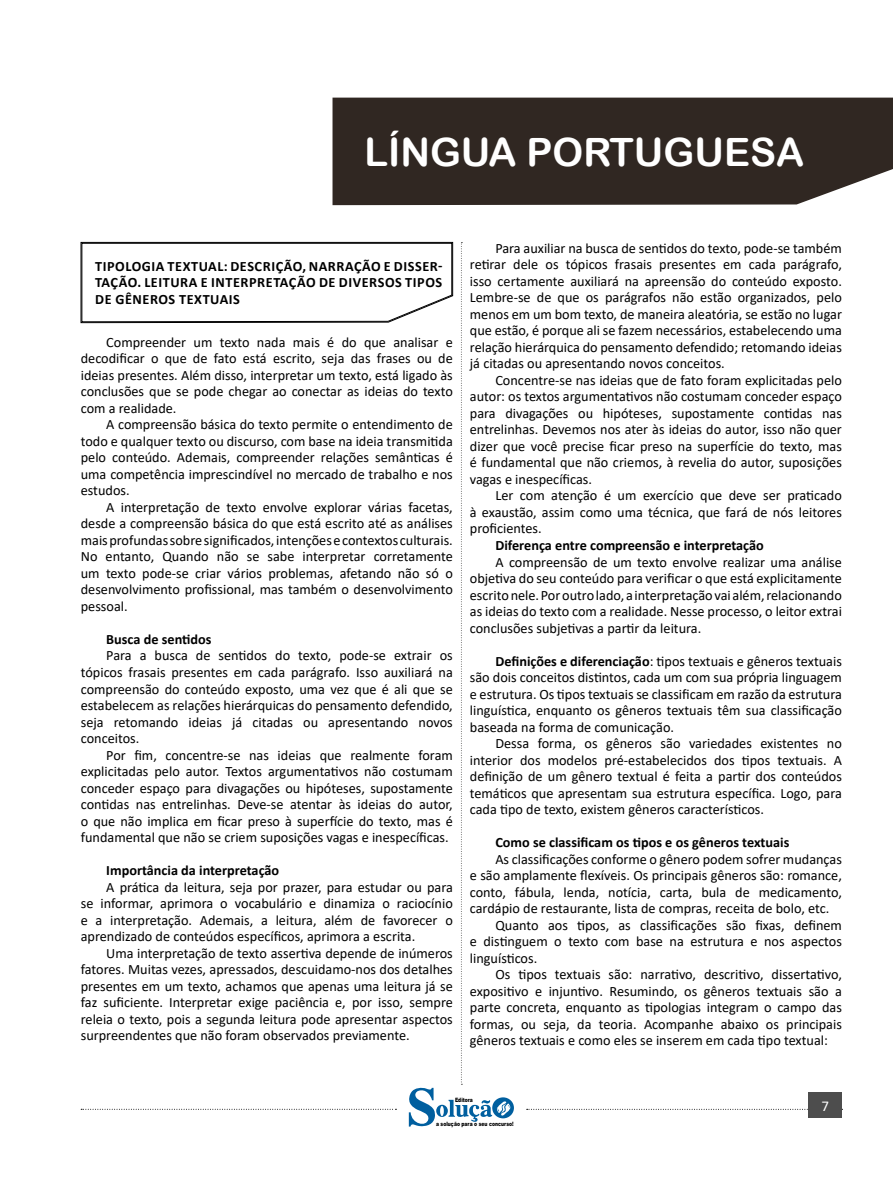
<style>
.page{position:relative;width:893px;height:1191px;background:#fff}
.page>*{position:absolute;margin:0;border:0;box-sizing:border-box;transform-origin:0 0}
.t1{font:39px "Arial Rounded MT Bold";color:#fff}
.t2{font:15px "Calibri";color:#fff}
.Default{font:14.25px/16.5px "Calibri";color:#000;text-align:justify}
.CAIXINHAS{font:700 14.25px/16.5px "Calibri";letter-spacing:.04em;color:#000;text-align:justify}
.Default-2{font:700 14.25px "Calibri";color:#000}
.t3{font:900 6px "Arial";color:#000;scale:.76 1}
.s1{font-weight:700}
</style>
<div class="page">
<div style="left:332px;top:98px;width:561px;height:107px;background:#302722"></div>
<svg style="left:527px;top:1109px;width:316px;height:1px"></svg>
<div style="left:809px;top:1092px;width:33px;height:26px;background:#4d4d4d"></div>
<svg style="left:81px;top:242px;width:433px;height:885px"></svg>
<h1 class="t1" style="left:365px;top:129px;width:441px">LÍNGUA PORTUGUESA</h1>
<p class="CAIXINHAS" style="left:95px;top:257px;width:349px">TIPOLOGIA TEXTUAL: DESCRIÇÃO, NARRAÇÃO E DISSER-TAÇÃO. LEITURA E INTERPRETAÇÃO DE DIVERSOS TIPOS DE GÊNEROS TEXTUAIS</p>
<p class="Default" style="left:81px;top:333px;width:374px;text-indent:26px">Compreender um texto nada mais é do que analisar e decodificar o que de fato está escrito, seja das frases ou de ideias presentes. Além disso, interpretar um texto, está ligado às conclusões que se pode chegar ao conectar as ideias do texto com a realidade.</p>
<p class="Default" style="left:81px;top:416px;width:374px;text-indent:26px">A compreensão básica do texto permite o entendimento de todo e qualquer texto ou discurso, com base na ideia transmitida pelo conteúdo. Ademais, compreender relações semânticas é uma competência imprescindível no mercado de trabalho e nos estudos.</p>
<p class="Default" style="left:81px;top:498px;width:374px;text-indent:26px">A interpretação de texto envolve explorar várias facetas, desde a compreensão básica do que está escrito até as análises mais profundas sobre significados, intenções e contextos culturais.<br>No entanto, Quando não se sabe interpretar corretamente um texto pode-se criar vários problemas, afetando não só o desenvolvimento profissional, mas também o desenvolvimento pessoal.</p>
<p class="CAIXINHAS" style="left:106px;top:631px;width:107px">Busca de sentidos</p>
<p class="Default" style="left:81px;top:647px;width:374px;text-indent:26px">Para a busca de sentidos do texto, pode-se extrair os tópicos frasais presentes em cada parágrafo. Isso auxiliará na compreensão do conteúdo exposto, uma vez que é ali que se estabelecem as relações hierárquicas do pensamento defendido, seja retomando ideias já citadas ou apresentando novos conceitos.</p>
<p class="Default" style="left:81px;top:746px;width:374px;text-indent:26px">Por fim, concentre-se nas ideias que realmente foram explicitadas pelo autor. Textos argumentativos não costumam conceder espaço para divagações ou hipóteses, supostamente contidas nas entrelinhas. Deve-se atentar às ideias do autor, o que não implica em ficar preso à superfície do texto, mas é fundamental que não se criem suposições vagas e inespecíficas.</p>
<p class="CAIXINHAS" style="left:106px;top:862px;width:174px">Importância da interpretação</p>
<p class="Default" style="left:81px;top:878px;width:374px;text-indent:26px">A prática da leitura, seja por prazer, para estudar ou para se informar, aprimora o vocabulário e dinamiza o raciocínio e a interpretação. Ademais, a leitura, além de favorecer o aprendizado de conteúdos específicos, aprimora a escrita.</p>
<p class="Default" style="left:81px;top:944px;width:374px;text-indent:26px">Uma interpretação de texto assertiva depende de inúmeros fatores. Muitas vezes, apressados, descuidamo-nos dos detalhes presentes em um texto, achamos que apenas uma leitura já se faz suficiente. Interpretar exige paciência e, por isso, sempre releia o texto, pois a segunda leitura pode apresentar aspectos surpreendentes que não foram observados previamente.</p>
<p class="Default" style="left:470px;top:239px;width:374px;text-indent:26px">Para auxiliar na busca de sentidos do texto, pode-se também retirar dele os tópicos frasais presentes em cada parágrafo, isso certamente auxiliará na apreensão do conteúdo exposto.<br>Lembre-se de que os parágrafos não estão organizados, pelo menos em um bom texto, de maneira aleatória, se estão no lugar que estão, é porque ali se fazem necessários, estabelecendo uma relação hierárquica do pensamento defendido; retomando ideias já citadas ou apresentando novos conceitos.</p>
<p class="Default" style="left:470px;top:371px;width:374px;text-indent:26px">Concentre-se nas ideias que de fato foram explicitadas pelo autor: os textos argumentativos não costumam conceder espaço para divagações ou hipóteses, supostamente contidas nas entrelinhas. Devemos nos ater às ideias do autor, isso não quer dizer que você precise ficar preso na superfície do texto, mas é fundamental que não criemos, à revelia do autor, suposições vagas e inespecíficas.</p>
<p class="Default" style="left:470px;top:487px;width:374px;text-indent:26px">Ler com atenção é um exercício que deve ser praticado à exaustão, assim como uma técnica, que fará de nós leitores proficientes.</p>
<p class="CAIXINHAS" style="left:495px;top:537px;width:270px">Diferença entre compreensão e interpretação</p>
<p class="Default" style="left:470px;top:553px;width:374px;text-indent:26px">A compreensão de um texto envolve realizar uma análise objetiva do seu conteúdo para verificar o que está explicitamente escrito nele. Por outro lado, a interpretação vai além, relacionando as ideias do texto com a realidade. Nesse processo, o leitor extrai conclusões subjetivas a partir da leitura.</p>
<p class="Default" style="left:470px;top:652px;width:374px;text-indent:26px"><span class="s1">Definições e diferenciação</span>: tipos textuais e gêneros textuais são dois conceitos distintos, cada um com sua própria linguagem e estrutura. Os tipos textuais se classificam em razão da estrutura linguística, enquanto os gêneros textuais têm sua classificação baseada na forma de comunicação.</p>
<p class="Default" style="left:470px;top:734px;width:374px;text-indent:26px">Dessa forma, os gêneros são variedades existentes no interior dos modelos pré-estabelecidos dos tipos textuais. A definição de um gênero textual é feita a partir dos conteúdos temáticos que apresentam sua estrutura específica. Logo, para cada tipo de texto, existem gêneros característicos.</p>
<p class="Default-2" style="left:495px;top:832px;width:295px">Como se classificam os tipos e os gêneros textuais</p>
<p class="Default" style="left:470px;top:850px;width:374px;text-indent:26px">As classificações conforme o gênero podem sofrer mudanças e são amplamente flexíveis. Os principais gêneros são: romance, conto, fábula, lenda, notícia, carta, bula de medicamento, cardápio de restaurante, lista de compras, receita de bolo, etc.</p>
<p class="Default" style="left:470px;top:916px;width:374px;text-indent:26px">Quanto aos tipos, as classificações são fixas, definem e distinguem o texto com base na estrutura e nos aspectos linguísticos.</p>
<p class="Default" style="left:470px;top:965px;width:374px;text-indent:26px">Os tipos textuais são: narrativo, descritivo, dissertativo, expositivo e injuntivo. Resumindo, os gêneros textuais são a parte concreta, enquanto as tipologias integram o campo das formas, ou seja, da teoria. Acompanhe abaixo os principais gêneros textuais e como eles se inserem em cada tipo textual:</p>
<p class="t3" style="left:455px;top:1095px;width:25px">Editora</p>
<p class="t3" style="left:436px;top:1119px;width:103px">a solução para o seu concurso!</p>
<p class="t2" style="left:821px;top:1095px;width:9px">7</p>
</div>
